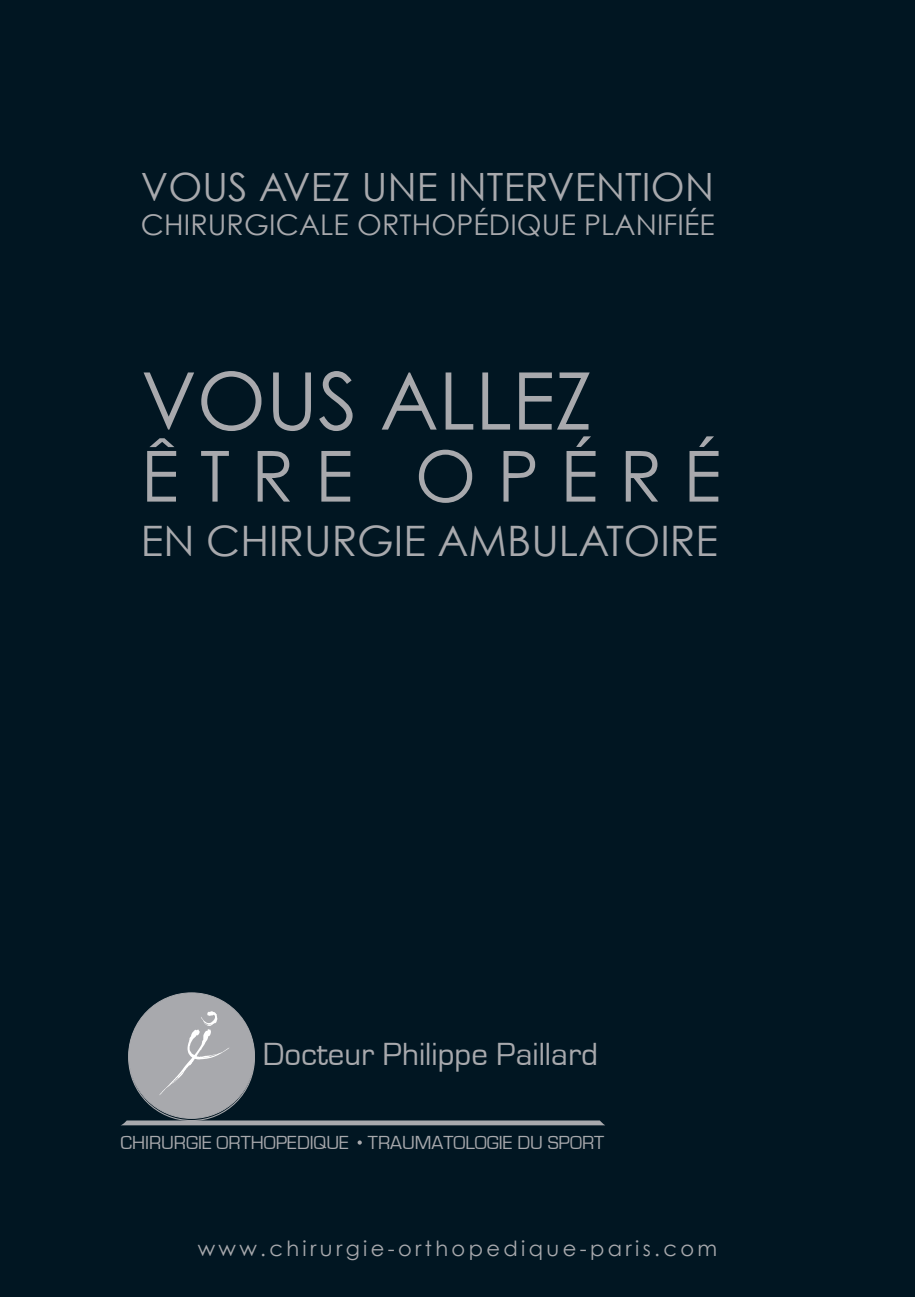
<style>
.page{position:relative;width:915px;height:1297px;background:#fff}
.page>*{position:absolute;margin:0;border:0;box-sizing:border-box;transform-origin:0 0}
.t1{font:79.5px "Century Gothic";color:#a8a9ad}
.t2{font:70.5px "Century Gothic";letter-spacing:.3em;color:#a8a9ad}
.t3{font:42px "Century Gothic";color:#a8a9ad}
.t4{font:39px "Century Gothic";letter-spacing:.005em;color:#a8a9ad}
.t5{font:33px "Eurostile";color:#a8a9ad}
.t6{font:28.5px "Century Gothic";letter-spacing:.005em;color:#a8a9ad}
.t7{font:21px "Century Gothic";letter-spacing:.16em;color:#a8a9ad}
.t8{font:19.5px "Eurostile";color:#a8a9ad}
</style>
<div class="page">
<div style="left:0;top:1px;width:914px;height:1296px;background:#011622"></div>
<svg style="left:121px;top:1120px;width:484px;height:5px;background:#96999e"></svg>
<div style="left:129px;top:993px;width:125px;height:125px;background:#a8a9ad;border-radius:50%"></div>
<svg style="left:159px;top:1011px;width:70px;height:84px"></svg>
<svg style="left:357px;top:1140px;width:5px;height:5px"></svg>
<h3 class="t4" style="left:141px;top:171px;width:574px">VOUS AVEZ UNE INTERVENTION</h3>
<h3 class="t6" style="left:141px;top:213px;width:575px">CHIRURGICALE ORTHOPÉDIQUE PLANIFIÉE</h3>
<h1 class="t1" style="left:141px;top:368px;width:453px">VOUS ALLEZ</h1>
<h2 class="t2" style="left:141px;top:447px;width:581px">ÊTRE OPÉRÉ</h2>
<h3 class="t3" style="left:141px;top:523px;width:578px">EN CHIRURGIE AMBULATOIRE</h3>
<h3 class="t5" style="left:263px;top:1037px;width:336px">Docteur Philippe Paillard</h3>
<p class="t8" style="left:120px;top:1133px;width:485px">CHIRURGIE ORTHOPEDIQUE TRAUMATOLOGIE DU SPORT</p>
<p class="t7" style="left:198px;top:1239px;width:520px">www.chirurgie-orthopedique-paris.com</p>
</div>
